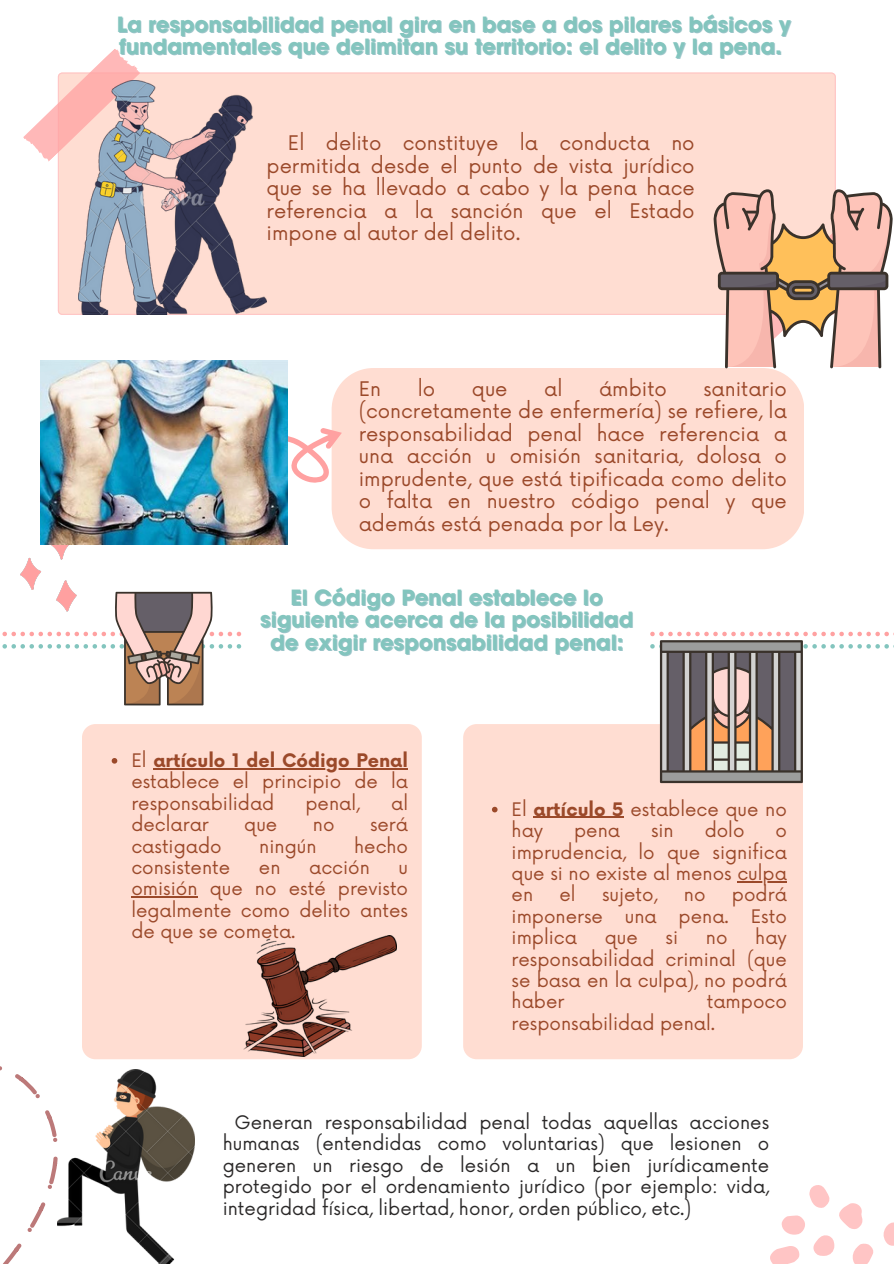
<style>
.page{position:relative;width:894px;height:1264px;background:#fff}
.page>*{position:absolute;margin:0;border:0;box-sizing:border-box;transform-origin:0 0}
.t1{font:700 21px "ITC Avant Garde Pro";color:#83c5be}
.t2{font:19.65px/22.5px "Now";color:#9b492a;text-align:justify}
.t3{font:18.15px/21.3px "Now";color:#9b492a;text-align:justify}
.t4{font:18.15px/21.3px "Now";color:#2b2929;text-align:justify}
.t5{font:700 18.15px "Now";color:#9b492a}
.s1{font-weight:400}
.s2{font-weight:700}
</style>
<div class="page">
<div style="left:331px;top:368px;width:472px;height:181px;background:#ffddd2"></div>
<svg style="left:287px;top:426px;width:59px;height:65px"></svg>
<div style="left:58px;top:73px;width:777px;height:241px;background:#ffddd2"></div>
<div style="left:82px;top:724px;width:339px;height:335px;background:#ffddd2;border-radius:14px"></div>
<svg style="left:883px;top:1222px;width:10px;height:23px"></svg>
<svg style="left:770px;top:1185px;width:104px;height:78px"></svg>
<div style="left:463px;top:724px;width:339px;height:335px;background:#ffddd2;border-radius:14px"></div>
<img style="left:20px;top:525px;width:56px;height:67px">
<svg style="left:0;top:1066px;width:57px;height:197px"></svg>
<svg style="left:23px;top:49px;width:121px;height:115px"></svg>
<img style="left:78px;top:80px;width:188px;height:234px">
<svg style="left:713px;top:189px;width:179px;height:179px;background:#dbb4a0"></svg>
<img style="left:41px;top:360px;width:246px;height:184px">
<svg style="left:650px;top:631px;width:239px;height:152px"></svg>
<img style="left:243px;top:935px;width:153px;height:121px">
<svg style="left:2px;top:592px;width:239px;height:113px"></svg>
<img style="left:58px;top:1069px;width:136px;height:194px">
<svg style="left:112px;top:758px;width:5px;height:5px"></svg>
<hr style="left:153px;top:768px;width:255px;height:1px;background:#9b492a">
<hr style="left:131px;top:896px;width:66px;height:1px;background:#9b492a">
<svg style="left:492px;top:806px;width:5px;height:6px"></svg>
<hr style="left:533px;top:817px;width:90px;height:1px;background:#9b492a">
<hr style="left:737px;top:881px;width:49px;height:1px;background:#9b492a">
<h1 class="t1" style="left:117px;top:16px;width:675px">La responsabilidad penal gira en base a dos pilares básicos y</h1>
<p class="t1" style="left:119px;top:39px;width:664px">fundamentales que delimitan su territorio: el delito y la pena.</p>
<p class="t2" style="left:266px;top:133px;width:429px;text-indent:21px">El delito constituye la conducta no permitida desde el punto de vista jurídico que se ha llevado a cabo y la pena hace referencia a la sanción que el Estado impone al autor del delito.</p>
<h2 class="t2" style="left:358px;top:378px;width:24px">En</h2>
<h2 class="t2" style="left:417px;top:378px;width:19px">lo</h2>
<h2 class="t2" style="left:472px;top:378px;width:37px">que</h2>
<h2 class="t2" style="left:544px;top:378px;width:20px">al</h2>
<h2 class="t2" style="left:599px;top:378px;width:69px">ámbito</h2>
<h2 class="t2" style="left:358px;top:378px;width:429px;text-indent:344px">sanitario (concretamente de enfermería) se refiere, la responsabilidad penal hace referencia a una acción u omisión sanitaria, dolosa o imprudente, que está tipificada como delito o falta en nuestro código penal y que además está penada por la Ley.</h2>
<h1 class="t1" style="left:290px;top:589px;width:314px">El Código Penal establece lo</h1>
<p class="t1" style="left:260px;top:611px;width:374px">siguiente acerca de la posibilidad</p>
<p class="t1" style="left:270px;top:634px;width:354px">de exigir responsabilidad penal:</p>
<p class="t5" style="left:131px;top:750px;width:278px"><span class="s1">El</span> artículo 1 del Código Penal</p>
<p class="t3" style="left:131px;top:772px;width:278px">establece el principio de la responsabilidad</p>
<p class="t3" style="left:305px;top:793px;width:56px">penal,</p>
<p class="t3" style="left:391px;top:793px;width:18px">al</p>
<p class="t3" style="left:131px;top:814px;width:79px">declarar</p>
<p class="t3" style="left:244px;top:814px;width:35px">que</p>
<p class="t3" style="left:313px;top:814px;width:23px">no</p>
<p class="t3" style="left:370px;top:814px;width:40px">será</p>
<p class="t3" style="left:131px;top:836px;width:92px">castigado</p>
<p class="t3" style="left:259px;top:836px;width:59px">ningún</p>
<p class="t3" style="left:354px;top:836px;width:55px">hecho</p>
<p class="t3" style="left:131px;top:857px;width:100px">consistente</p>
<p class="t3" style="left:259px;top:857px;width:23px">en</p>
<p class="t3" style="left:309px;top:857px;width:62px">acción</p>
<p class="t3" style="left:131px;top:857px;width:278px;text-indent:267px">u omisión que no esté previsto legalmente como delito antes de que se cometa.</p>
<h2 class="t3" style="left:511px;top:799px;width:277px">El <span class="s2">artículo 5</span> establece que no hay</h2>
<h2 class="t3" style="left:574px;top:820px;width:47px">pena</h2>
<h2 class="t3" style="left:650px;top:820px;width:24px">sin</h2>
<h2 class="t3" style="left:704px;top:820px;width:41px">dolo</h2>
<h2 class="t3" style="left:511px;top:820px;width:277px;text-indent:264px">o imprudencia, lo que significa que si no existe al menos culpa</h2>
<p class="t3" style="left:511px;top:885px;width:23px">en</p>
<p class="t3" style="left:559px;top:885px;width:18px">el</p>
<p class="t3" style="left:602px;top:885px;width:57px">sujeto,</p>
<p class="t3" style="left:683px;top:885px;width:23px">no</p>
<p class="t3" style="left:511px;top:885px;width:277px;text-indent:220px">podrá imponerse una pena. Esto implica</p>
<p class="t3" style="left:511px;top:927px;width:277px;text-indent:243px">hay responsabilidad criminal (que se basa en la culpa), no podrá haber</p>
<p class="t3" style="left:604px;top:927px;width:35px">que</p>
<p class="t3" style="left:665px;top:927px;width:14px">si</p>
<p class="t3" style="left:705px;top:927px;width:23px">no</p>
<p class="t3" style="left:511px;top:991px;width:277px;text-indent:195px">tampoco responsabilidad penal.</p>
<p class="t4" style="left:223px;top:1112px;width:548px;text-indent:12px">Generan responsabilidad penal todas aquellas acciones humanas (entendidas como voluntarias) que lesionen o generen un riesgo de lesión a un bien jurídicamente protegido por el ordenamiento jurídico (por ejemplo: vida, integridad física, libertad, honor, orden público, etc.)</p>
</div>
